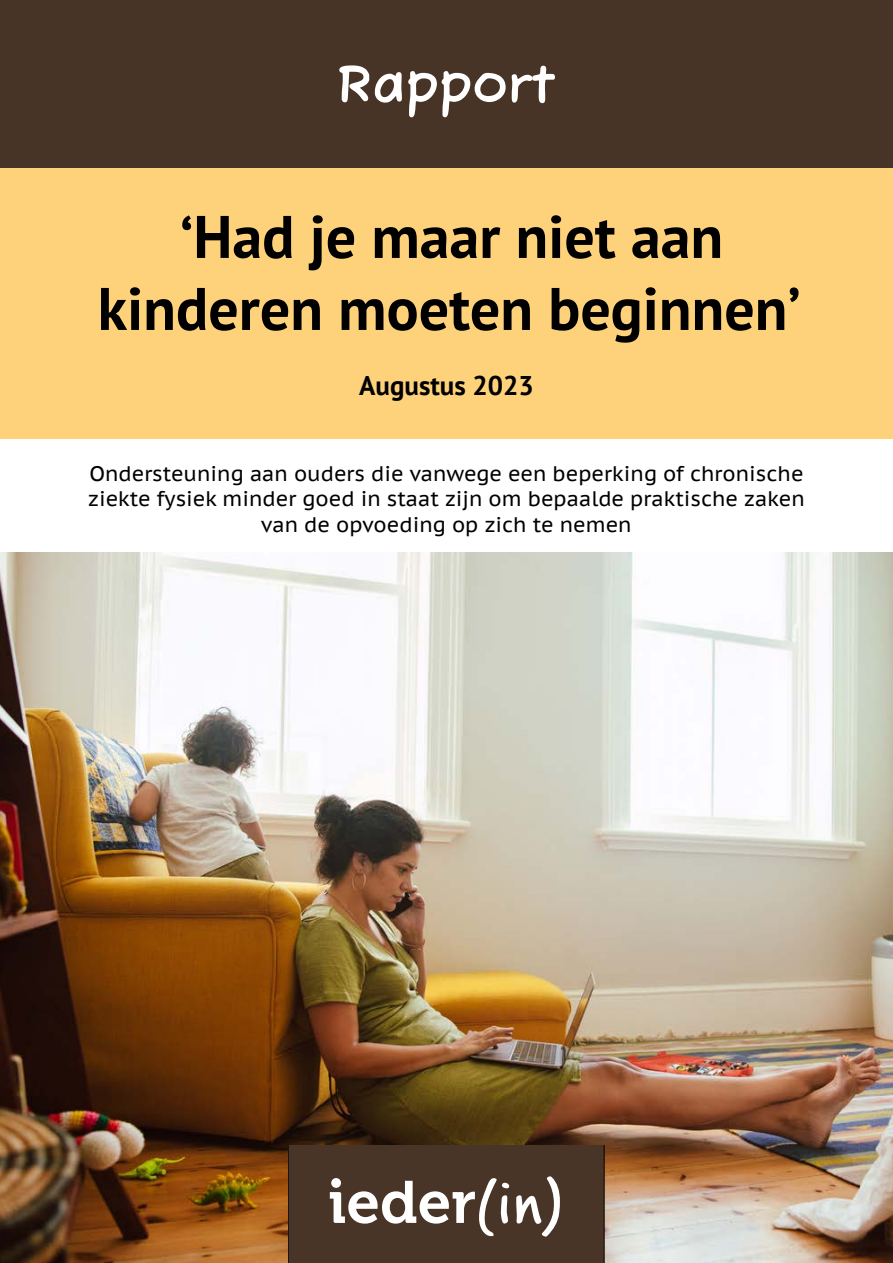
<style>
.page{position:relative;width:893px;height:1263px;background:#fff}
.page>*{position:absolute;margin:0;border:0;box-sizing:border-box;transform-origin:0 0}
.Titel{font:700 60px/72px "PT Sans";color:#000;text-align:center}
.Rapportage_kop{font:700 54px "Fuzzy Bubbles";color:#fff}
.Maand-jaar{font:700 27px "PT Sans";color:#000}
.Subtitel{font:21px/25.2px "PT Sans Caption";color:#000;text-align:center}
</style>
<div class="page">
<img style="left:0;top:553px;width:893px;height:710px">
<div style="left:0;top:168px;width:893px;height:270px;background:#fed27a"></div>
<div style="left:0;top:0;width:893px;height:168px;background:#483427"></div>
<svg style="left:289px;top:1145px;width:315px;height:118px;background:#5b483e"></svg>
<p class="Rapportage_kop" style="left:336px;top:37px;width:222px">Rapport</p>
<p class="Titel" style="left:98px;top:200px;width:705px">‘Had je maar niet aan kinderen moeten beginnen’</p>
<p class="Maand-jaar" style="left:359px;top:367px;width:176px">Augustus 2023</p>
<p class="Subtitel" style="left:88px;top:461px;width:718px">Ondersteuning aan ouders die vanwege een beperking of chronische ziekte fysiek minder goed in staat zijn om bepaalde praktische zaken van de opvoeding op zich te nemen</p>
</div>
